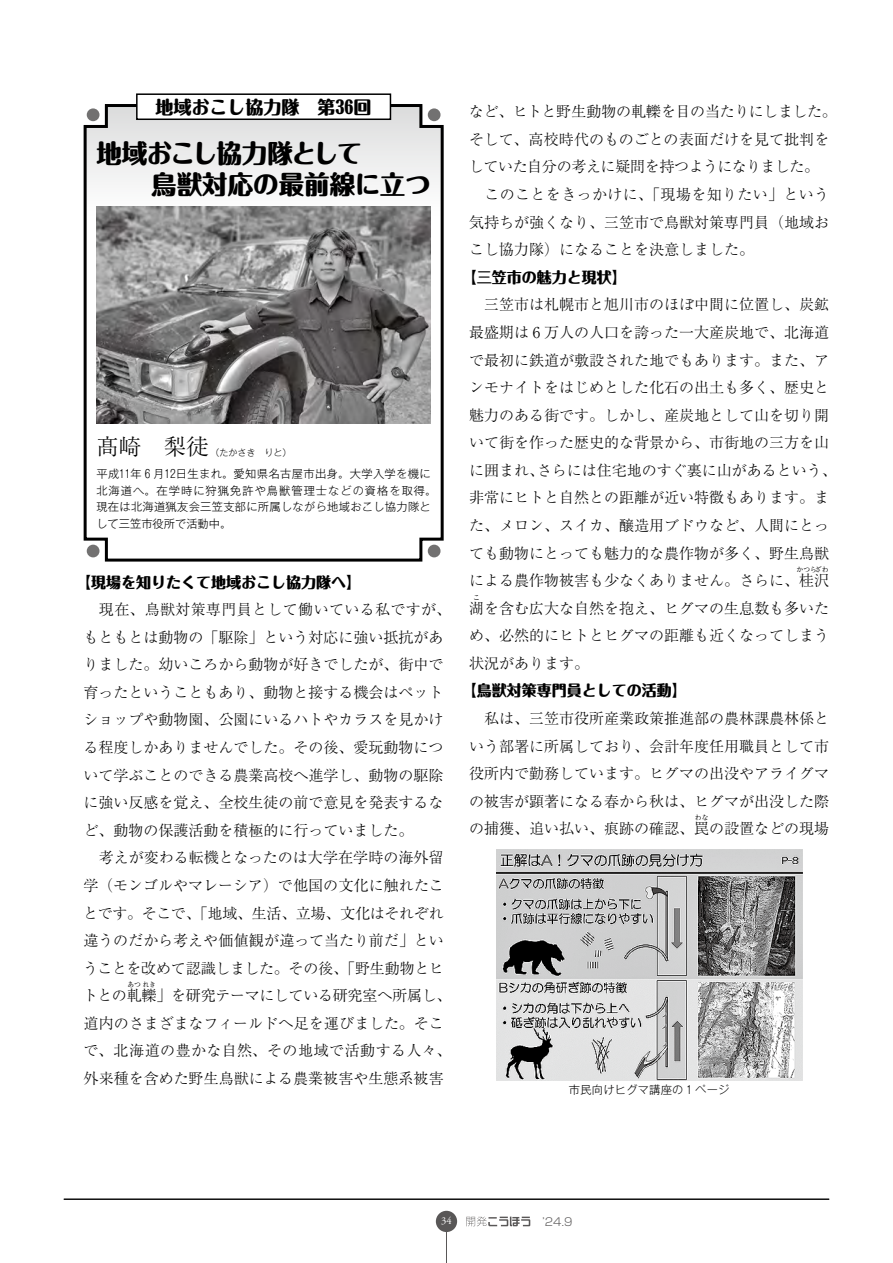
<style>
.page{position:relative;width:893px;height:1263px;background:#fff}
.page>*{position:absolute;margin:0;border:0;box-sizing:border-box;transform-origin:0 0}
.t1{font:800 25.5px/31.5px "Maru Fo Pro";color:#000}
.t2{font:300 22.5px "Ryumin Pr 6 N";color:#000}
.t3{font:800 18px "Maru Fo Pro";color:#000}
.t4{font:300 15px/27.6px "Ryumin Pr 6 N";color:#000}
.t5{font:800 15px "Maru Fo Pro";color:#000}
.t6{font:300 11.25px/16.5px "Gothic MB101 Pr 6 N";letter-spacing:.025em;color:#000}
.t7{font:300 10.95px "Shin Go Pr 6 N";color:#595757}
.t8{font:10.5px "Adobe Garamond Pro";color:#fff}
.t9{font:300 9px "Gothic MB101 Pr 6 N";color:#000}
.t10{font:300 6.75px "Ryumin Pr 6 N";color:#000}
</style>
<div class="page">
<div style="left:436px;top:1211px;width:21px;height:21px;background:#595757;border-radius:50%"></div>
<hr style="left:446px;top:1229px;width:1px;height:34px;background:#595757">
<svg style="left:466px;top:1216px;width:65px;height:11px"></svg>
<hr style="left:64px;top:1199px;width:765px;height:1px;background:#000">
<svg style="left:83px;top:103px;width:361px;height:459px"></svg>
<div style="left:87px;top:108px;width:12px;height:13px;background:#727171;border-radius:50%"></div>
<div style="left:87px;top:545px;width:12px;height:12px;background:#727171;border-radius:50%"></div>
<div style="left:428px;top:108px;width:13px;height:13px;background:#727171;border-radius:50%"></div>
<div style="left:428px;top:545px;width:13px;height:12px;background:#727171;border-radius:50%"></div>
<img style="left:96px;top:207px;width:335px;height:216px">
<div style="left:137px;top:94px;width:253px;height:25px;background:#fff"></div>
<div style="left:136px;top:93px;width:255px;height:27px;border:2px solid #000"></div>
<img style="left:496px;top:849px;width:306px;height:231px">
<p class="t3" style="left:156px;top:92px;width:217px">地域おこし協力隊　第36回</p>
<h1 class="t1" style="left:151px;top:134px;width:281px;text-indent:-55px">地域おこし協力隊として<br>鳥獣対応の最前線に立つ</h1>
<h2 class="t2" style="left:96px;top:429px;width:114px">髙崎　梨徒</h2>
<p class="t9" style="left:210px;top:445px;width:82px">（たかさき　りと）</p>
<p class="t6" style="left:96px;top:465px;width:342px">平成11年 6 月12日生まれ。愛知県名古屋市出身。大学入学を機に北海道へ。在学時に狩猟免許や鳥獣管理士などの資格を取得。現在は北海道猟友会三笠支部に所属しながら地域おこし協力隊として三笠市役所で活動中。</p>
<p class="t5" style="left:76px;top:570px;width:286px">【現場を知りたくて地域おこし協力隊へ】</p>
<p class="t4" style="left:83px;top:595px;width:370px">　現在、鳥獣対策専門員として働いている私ですが、もともとは動物の「駆除」という対応に強い抵抗がありました。幼いころから動物が好きでしたが、街中で育ったということもあり、動物と接する機会はペットショップや動物園、公園にいるハトやカラスを見かける程度しかありませんでした。その後、愛玩動物について学ぶことのできる農業高校へ進学し、動物の駆除に強い反感を覚え、全校生徒の前で意見を発表するなど、動物の保護活動を積極的に行っていました。<br>　考えが変わる転機となったのは大学在学時の海外留学（モンゴルやマレーシア）で他国の文化に触れたことです。そこで、「地域、生活、立場、文化はそれぞれ違うのだから考えや価値観が違って当たり前だ」ということを改めて認識しました。その後、「野生動物とヒトとの軋轢」を研究テーマにしている研究室へ所属し、</p>
<p class="t10" style="left:127px;top:979px;width:30px">あつれき</p>
<p class="t4" style="left:83px;top:1008px;width:369px">道内のさまざまなフィールドへ足を運びました。そこで、北海道の豊かな自然、その地域で活動する人々、外来種を含めた野生鳥獣による農業被害や生態系被害</p>
<p class="t4" style="left:469px;top:97px;width:370px">など、ヒトと野生動物の軋轢を目の当たりにしました。そして、高校時代のものごとの表面だけを見て批判をしていた自分の考えに疑問を持つようになりました。　このことをきっかけに、「現場を知りたい」という気持ちが強くなり、三笠市で鳥獣対策専門員（地域おこし協力隊）になることを決意しました。</p>
<p class="t5" style="left:462px;top:265px;width:166px">【三笠市の魅力と現状】</p>
<p class="t4" style="left:469px;top:290px;width:369px">　三笠市は札幌市と旭川市のほぼ中間に位置し、炭鉱最盛期は 6 万人の人口を誇った一大産炭地で、北海道で最初に鉄道が敷設された地でもあります。また、アンモナイトをはじめとした化石の出土も多く、歴史と魅力のある街です。しかし、産炭地として山を切り開いて街を作った歴史的な背景から、市街地の三方を山に囲まれ、さらには住宅地のすぐ裏に山があるという、非常にヒトと自然との距離が近い特徴もあります。また、メロン、スイカ、醸造用ブドウなど、人間にとっても動物にとっても魅力的な農作物が多く、野生鳥獣による農作物被害も少なくありません。さらに、桂沢</p>
<p class="t10" style="left:797px;top:564px;width:22px">かつら</p>
<p class="t10" style="left:815px;top:564px;width:15px">ざわ</p>
<p class="t4" style="left:469px;top:593px;width:361px">湖を含む広大な自然を抱え、ヒグマの生息数も多いた</p>
<p class="t10" style="left:473px;top:592px;width:8px">こ</p>
<p class="t4" style="left:469px;top:621px;width:361px">め、必然的にヒトとヒグマの距離も近くなってしまう状況があります。</p>
<p class="t5" style="left:462px;top:679px;width:226px">【鳥獣対策専門員としての活動】</p>
<p class="t4" style="left:469px;top:704px;width:361px;text-align:justify">　私は、三笠市役所産業政策推進部の農林課農林係という部署に所属しており、会計年度任用職員として市役所内で勤務しています。ヒグマの出没やアライグマの被害が顕著になる春から秋は、ヒグマが出没した際の捕獲、追い払い、痕跡の確認、罠の設置などの現場</p>
<p class="t10" style="left:695px;top:812px;width:15px">わな</p>
<p class="t6" style="left:569px;top:1081px;width:162px">市民向けヒグマ講座の１ページ</p>
<p class="t8" style="left:441px;top:1215px;width:12px">34</p>
<p class="t7" style="left:542px;top:1212px;width:32px">’24.9</p>
</div>
